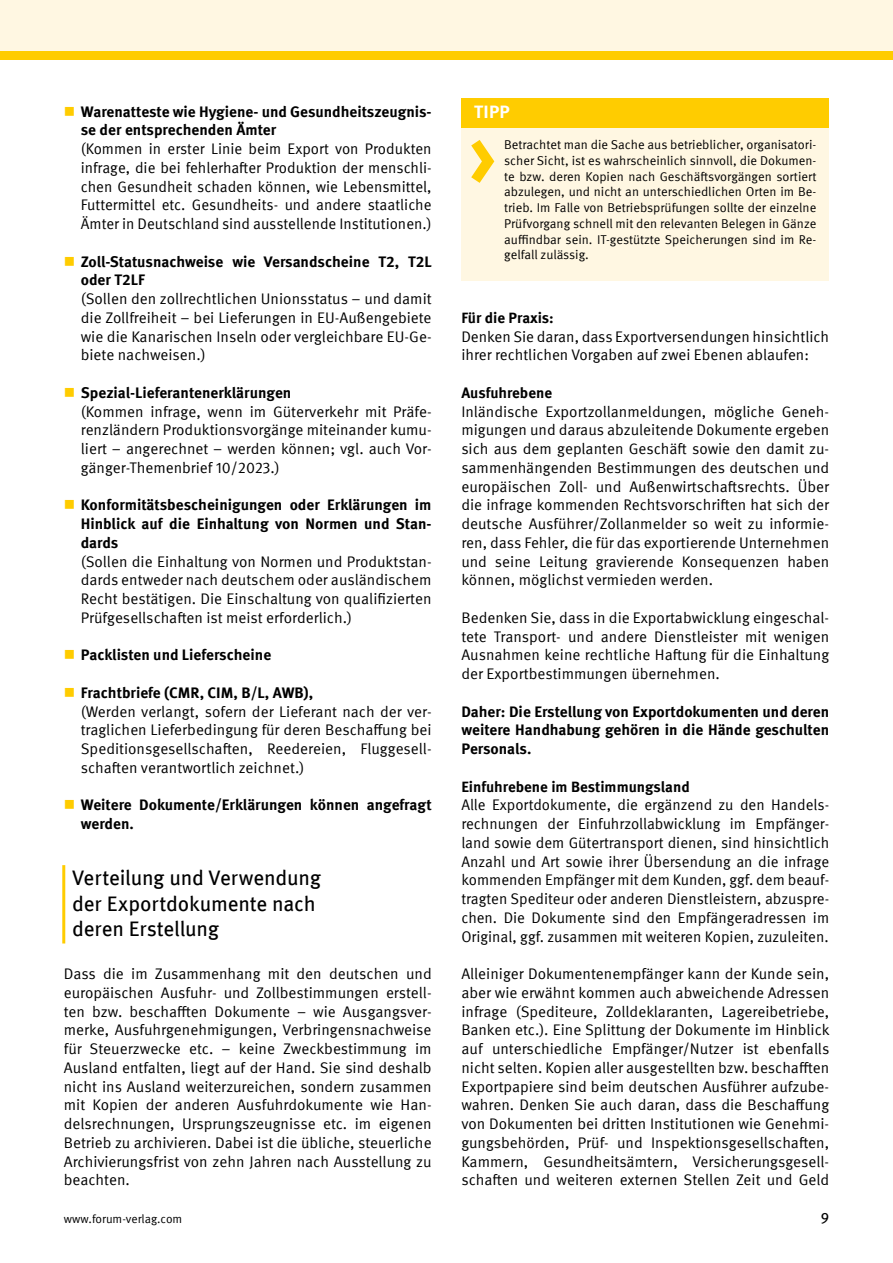
<style>
.page{position:relative;width:893px;height:1263px;background:#fff}
.page>*{position:absolute;margin:0;border:0;box-sizing:border-box;transform-origin:0 0}
.Ü2{font:21px/25.5px "Meta Pro";letter-spacing:-.01em;color:#000}
.t1{font:700 18px "Meta Pro";color:#fff}
.GS{font:15.3px/18.8px "Meta Pro";color:#000;text-align:justify}
.GS-2{font:700 15.3px/18.8px "Meta Pro";color:#000}
.Ü3{font:700 15px "Meta Pro";color:#000}
.t2{font:15px "Meta Pro";color:#000}
.Kasten{font:12.75px/15.8px "Meta Pro";color:#000;text-align:justify}
.t3{font:12px "Meta Pro";color:#000}
</style>
<div class="page">
<div style="left:0;top:0;width:893px;height:56px;background:#fff7e2"></div>
<div style="left:0;top:51px;width:893px;height:9px;background:#fc0"></div>
<hr style="left:62px;top:865px;width:3px;height:78px;background:#fc0">
<div style="left:461px;top:128px;width:368px;height:153px;background:#fff7e2"></div>
<div style="left:461px;top:98px;width:368px;height:30px;background:#fc0"></div>
<svg style="left:471px;top:140px;width:23px;height:43px"></svg>
<p class="GS-2" style="left:81px;top:101px;width:352px">Warenatteste wie Hygiene- und Gesundheitszeugnis&shy;se der entsprechenden Ämter</p>
<p class="GS" style="left:81px;top:138px;width:352px">(Kommen in erster Linie beim Export von Produkten infrage, die bei fehlerhafter Produktion der menschli&shy;chen Gesundheit schaden können, wie Lebensmittel, Futtermittel etc. Gesundheits- und andere staatliche Ämter in Deutschland sind ausstellende Institutionen.)</p>
<p class="GS-2" style="left:81px;top:251px;width:353px">Zoll-Statusnachweise wie Versandscheine T2, T2L oder T2LF</p>
<p class="GS" style="left:81px;top:288px;width:352px">(Sollen den zollrechtlichen Unionsstatus – und damit die Zollfreiheit – bei Lieferungen in EU-Außengebiete wie die Kanarischen Inseln oder vergleichbare EU-Ge&shy;biete nachweisen.)</p>
<p class="GS-2" style="left:81px;top:382px;width:212px">Spezial-Lieferantenerklärungen</p>
<p class="GS" style="left:81px;top:401px;width:352px">(Kommen infrage, wenn im Güterverkehr mit Präfe&shy;renzländern Produktionsvorgänge miteinander kumu&shy;liert – angerechnet – werden können; vgl. auch Vor&shy;gänger-Themenbrief 10/2023.)</p>
<p class="GS-2" style="left:81px;top:495px;width:352px;text-align:justify">Konformitätsbescheinigungen oder Erklärungen im Hinblick auf die Einhaltung von Normen und Stan&shy;dards</p>
<p class="GS" style="left:81px;top:551px;width:352px">(Sollen die Einhaltung von Normen und Produktstan&shy;dards entweder nach deutschem oder ausländischem Recht bestätigen. Die Einschaltung von qualifizierten Prüfgesellschaften ist meist erforderlich.)</p>
<p class="GS-2" style="left:81px;top:645px;width:192px">Packlisten und Lieferscheine</p>
<p class="GS-2" style="left:81px;top:682px;width:234px">Frachtbriefe (CMR, CIM, B/L, AWB),</p>
<p class="GS" style="left:81px;top:701px;width:352px">(Werden verlangt, sofern der Lieferant nach der ver&shy;traglichen Lieferbedingung für deren Beschaffung bei Speditionsgesellschaften, Reedereien, Fluggesell&shy;schaften verantwortlich zeichnet.)</p>
<p class="GS-2" style="left:81px;top:795px;width:352px">Weitere Dokumente/Erklärungen können angefragt werden.</p>
<p class="Ü2" style="left:72px;top:864px;width:250px">Verteilung und Verwendung der Exportdokumente nach deren Erstellung</p>
<p class="GS" style="left:64px;top:963px;width:369px">Dass die im Zusammenhang mit den deutschen und europäischen Ausfuhr- und Zollbestimmungen erstell&shy;ten bzw. beschafften Dokumente – wie Ausgangsver&shy;merke, Ausfuhrgenehmigungen, Verbringensnachweise für Steuerzwecke etc. – keine Zweckbestimmung im Ausland entfalten, liegt auf der Hand. Sie sind deshalb nicht ins Ausland weiterzureichen, sondern zusammen mit Kopien der anderen Ausfuhrdokumente wie Han&shy;delsrechnungen, Ursprungszeugnisse etc. im eigenen Betrieb zu archivieren. Dabei ist die übliche, steuerliche Archivierungsfrist von zehn Jahren nach Ausstellung zu beachten.</p>
<p class="t1" style="left:474px;top:98px;width:37px">TIPP</p>
<p class="Kasten" style="left:504px;top:136px;width:314px">Betrachtet man die Sache aus betrieblicher, organisatori&shy;scher Sicht, ist es wahrscheinlich sinnvoll, die Dokumen&shy;te bzw. deren Kopien nach Geschäftsvorgängen sortiert abzulegen, und nicht an unterschiedlichen Orten im Be&shy;trieb. Im Falle von Betriebsprüfungen sollte der einzelne Prüfvorgang schnell mit den relevanten Belegen in Gänze auffindbar sein. IT-gestützte Speicherungen sind im Re&shy;gelfall zulässig.</p>
<p class="Ü3" style="left:461px;top:306px;width:94px">Für die Praxis:</p>
<p class="GS" style="left:461px;top:326px;width:369px">Denken Sie daran, dass Exportversendungen hinsichtlich ihrer rechtlichen Vorgaben auf zwei Ebenen ablaufen:</p>
<p class="Ü3" style="left:461px;top:381px;width:92px">Ausfuhrebene</p>
<p class="GS" style="left:461px;top:401px;width:369px">Inländische Exportzollanmeldungen, mögliche Geneh&shy;migungen und daraus abzuleitende Dokumente ergeben sich aus dem geplanten Geschäft sowie den damit zu&shy;sammenhängenden Bestimmungen des deutschen und europäischen Zoll- und Außenwirtschaftsrechts. Über die infrage kommenden Rechtsvorschriften hat sich der deutsche Ausführer/Zollanmelder so weit zu informie&shy;ren, dass Fehler, die für das exportierende Unternehmen und seine Leitung gravierende Konsequenzen haben können, möglichst vermieden werden.</p>
<p class="GS" style="left:461px;top:607px;width:369px">Bedenken Sie, dass in die Exportabwicklung eingeschal&shy;tete Transport- und andere Dienstleister mit wenigen Ausnahmen keine rechtliche Haftung für die Einhaltung der Exportbestimmungen übernehmen.</p>
<p class="GS-2" style="left:461px;top:701px;width:369px;text-align:justify">Daher: Die Erstellung von Exportdokumenten und deren weitere Handhabung gehören in die Hände geschulten Personals.</p>
<p class="Ü3" style="left:461px;top:775px;width:230px">Einfuhrebene im Bestimmungsland</p>
<p class="GS" style="left:461px;top:795px;width:369px">Alle Exportdokumente, die ergänzend zu den Handels&shy;rechnungen der Einfuhrzollabwicklung im Empfänger&shy;land sowie dem Gütertransport dienen, sind hinsichtlich Anzahl und Art sowie ihrer Übersendung an die infrage kommenden Empfänger mit dem Kunden, ggf. dem beauf&shy;tragten Spediteur oder anderen Dienstleistern, abzuspre&shy;chen. Die Dokumente sind den Empfängeradressen im Original, ggf. zusammen mit weiteren Kopien, zuzuleiten.</p>
<p class="GS" style="left:461px;top:963px;width:370px">Alleiniger Dokumentenempfänger kann der Kunde sein, aber wie erwähnt kommen auch abweichende Adressen infrage (Spediteure, Zolldeklaranten, Lagereibetriebe, Banken etc.). Eine Splittung der Dokumente im Hinblick auf unterschiedliche Empfänger/Nutzer ist ebenfalls nicht selten. Kopien aller ausgestellten bzw. beschafften Exportpapiere sind beim deutschen Ausführer aufzube&shy;wahren. Denken Sie auch daran, dass die Beschaffung von Dokumenten bei dritten Institutionen wie Genehmi&shy;gungsbehörden, Prüf- und Inspektionsgesellschaften, Kammern, Gesundheitsämtern, Versicherungsgesell&shy;schaften und weiteren externen Stellen Zeit und Geld</p>
<p class="t3" style="left:64px;top:1210px;width:120px">www.forum-verlag.com</p>
<p class="t2" style="left:821px;top:1206px;width:10px">9</p>
</div>
